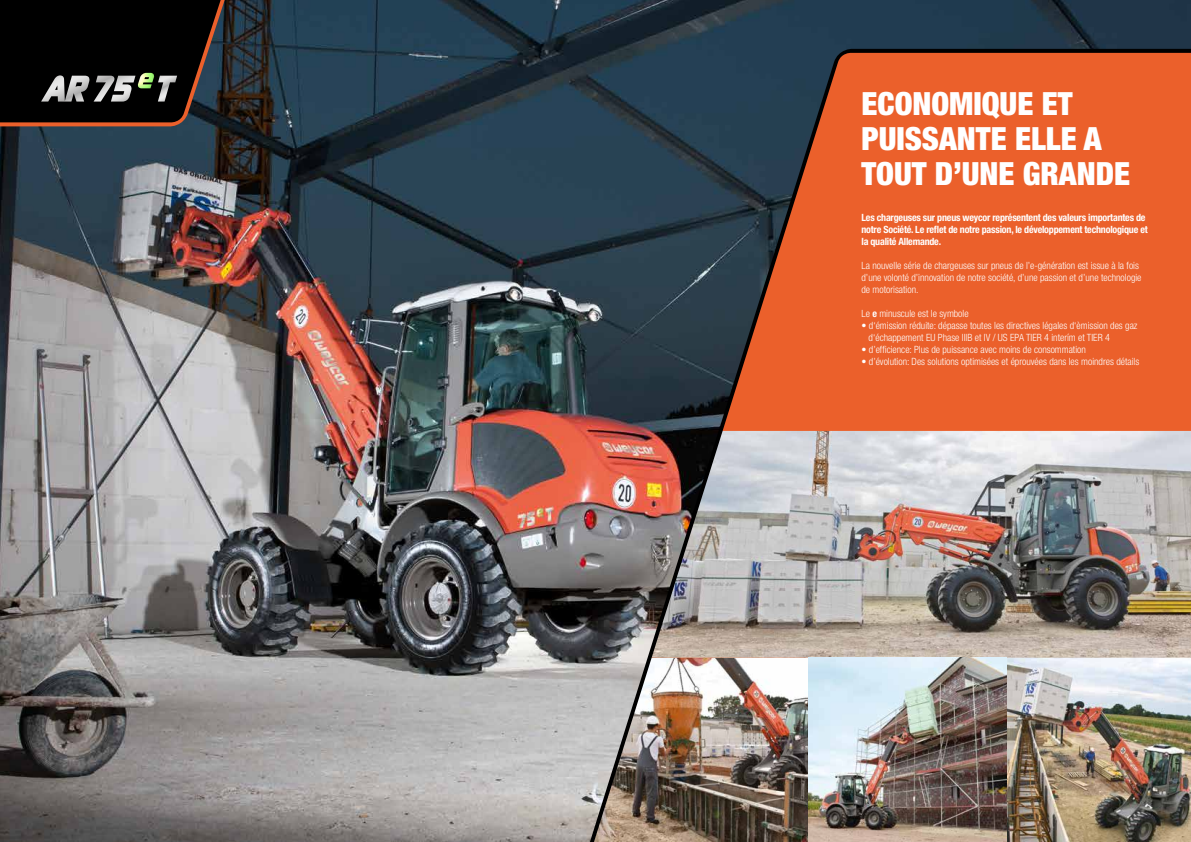
<style>
.page{position:relative;width:1191px;height:842px;background:#fff}
.page>*{position:absolute;margin:0;border:0;box-sizing:border-box;transform-origin:0 0}
.t1{font:900 condensed 32px/35px "Helvetica Neue";color:#fff}
.t2{font:300 condensed 10px/12px "Helvetica Neue";color:#fff}
.t3{font:700 condensed 10px/12px "Helvetica Neue";letter-spacing:-.02em;color:#fff}
.s1{font-weight:700}
</style>
<div class="page">
<img style="left:0;top:0;width:1191px;height:842px">
<img style="left:570px;top:46px;width:621px;height:796px">
<svg style="left:0;top:0;width:237px;height:139px;background:#1b1919"></svg>
<img style="left:138px;top:73px;width:16px;height:15px">
<h1 class="t1" style="left:861px;top:86px;width:270px">ECONOMIQUE ET<br>PUISSANTE ELLE A<br>TOUT D’UNE GRANDE</h1>
<p class="t3" style="left:861px;top:212px;width:288px">Les chargeuses sur pneus weycor représentent des valeurs importantes de notre Société. Le reflet de notre passion, le développement technologique et la qualité Allemande.</p>
<p class="t2" style="left:861px;top:260px;width:281px">La nouvelle série de chargeuses sur pneus de l’e-génération est issue à la fois d’une volonté d’innovation de notre société, d’une passion et d’une technologie de motorisation.</p>
<p class="t2" style="left:861px;top:308px;width:109px">Le <span class="s1">e</span> minuscule est le symbole</p>
<p class="t2" style="left:868px;top:320px;width:270px;text-indent:-7px">• d‘émission réduite: dépasse toutes les directives légales d‘èmission des gaz d‘échappement EU Phase IIIB et IV / US EPA TIER 4 interím et TIER 4</p>
<p class="t2" style="left:861px;top:344px;width:226px">• d’efficience: Plus de puissance avec moins de consommation</p>
<p class="t2" style="left:861px;top:356px;width:279px">• d’évolution: Des solutions optimisées et éprouvées dans les moindres détails</p>
</div>
